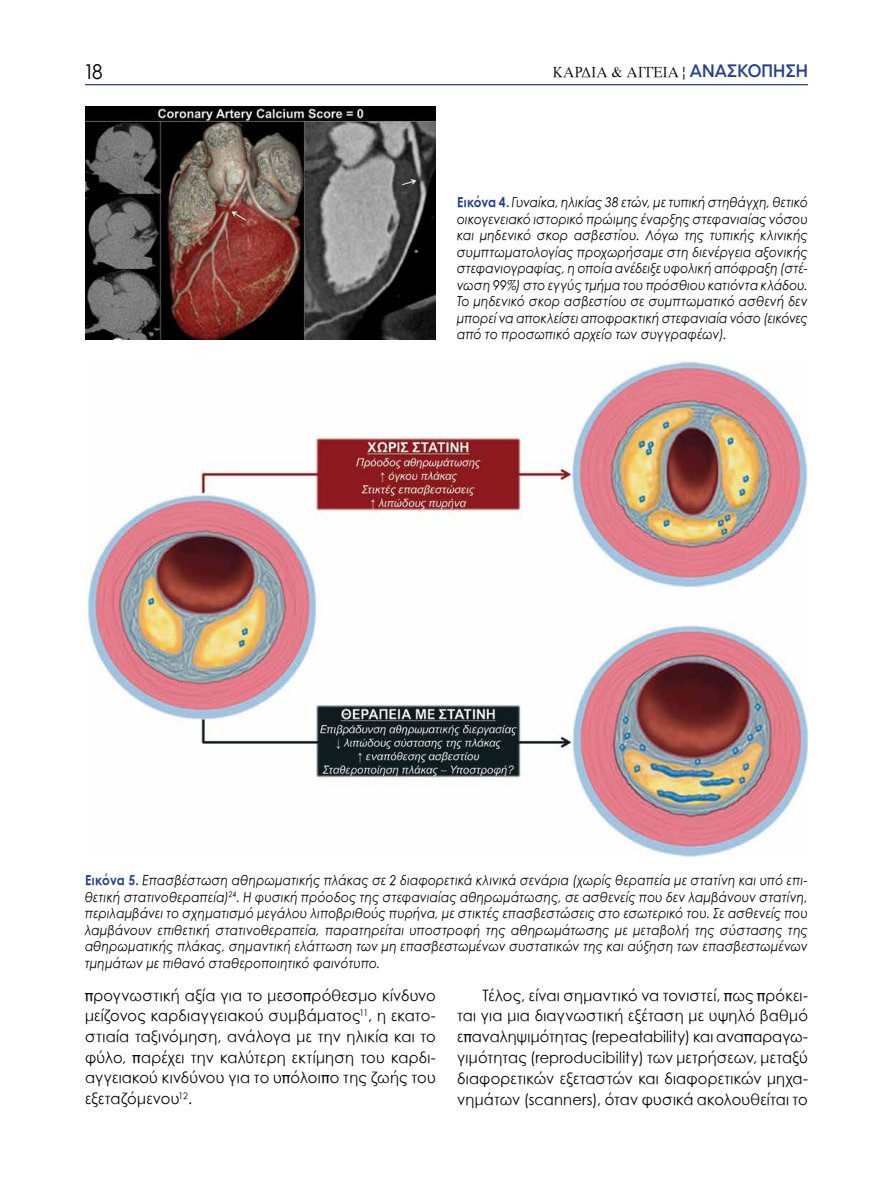
<style>
.page{position:relative;width:893px;height:1191px;background:#fff}
.page>*{position:absolute;margin:0;border:0;box-sizing:border-box;transform-origin:0 0}
.t1{font:21px "Abrade";color:#000;scale:.95 1}
.t2{font:15.45px/20.7px "SK Century Gothic Pol Uni W";letter-spacing:.015em;color:#000;text-align:justify;scale:.95 1}
.t3{font:15px "Mg Old Times UC Pol Normal";color:#000;scale:.95 1}
.t4{font:13.5px/16.5px "SK Century Gothic Pol Uni W Italic";letter-spacing:.01em;color:#000;text-align:justify;scale:.9 1}
.s1{font-family:"Abrade";font-weight:600;font-size:18px;color:#25408f}
.s2{font-family:"SK Century Gothic Pol Uni W Bold";color:#25408f}
</style>
<div class="page">
<hr style="left:85px;top:84px;width:723px;height:1px;background:#25408f">
<img style="left:85px;top:361px;width:723px;height:495px">
<img style="left:85px;top:106px;width:351px;height:233px">
<h1 class="t1" style="left:85px;top:58px;width:21px">18</h1>
<p class="t3" style="left:553px;top:64px;width:270px">ΚΑΡΔΙΑ &amp; ΑΓΓΕΙΑ | <span class="s1">ΑΝΑΣΚΟΠΗΣΗ</span></p>
<p class="t4" style="left:457px;top:194px;width:391px"><span class="s2">Εικόνα 4.</span> Γυναίκα, ηλικίας 38 ετών, με τυπική στηθάγχη, θετικό οικογενειακό ιστορικό πρώιμης έναρξης στεφανιαίας νόσου και μηδενικό σκορ ασβεστίου. Λόγω της τυπικής κλινικής συμπτωματολογίας προχωρήσαμε στη διενέργεια αξονικής στεφανιογραφίας, η οποία ανέδειξε υφολική απόφραξη (στέ&shy;νωση 99%) στο εγγύς τμήμα του πρόσθιου κατιόντα κλάδου.<br>Το μηδενικό σκορ ασβεστίου σε συμπτωματικό ασθενή δεν μπορεί να αποκλείσει αποφρακτική στεφανιαία νόσο (εικόνες από το προσωπικό αρχείο των συγγραφέων).</p>
<p class="t4" style="left:85px;top:871px;width:805px"><span class="s2">Εικόνα 5.</span> Επασβέστωση αθηρωματικής πλάκας σε 2 διαφορετικά κλινικά σενάρια (χωρίς θεραπεία με στατίνη και υπό επι&shy;θετική στατινοθεραπεία)<sup>24</sup>. Η φυσική πρόοδος της στεφανιαίας αθηρωμάτωσης, σε ασθενείς που δεν λαμβάνουν στατίνη, περιλαμβάνει το σχηματισμό μεγάλου λιποβριθούς πυρήνα, με στικτές επασβεστώσεις στο εσωτερικό του. Σε ασθενείς που λαμβάνουν επιθετική στατινοθεραπεία, παρατηρείται υποστροφή της αθηρωμάτωσης με μεταβολή της σύστασης της αθηρωματικής πλάκας, σημαντική ελάττωση των μη επασβεστωμένων συστατικών της και αύξηση των επασβεστωμένων τμημάτων με πιθανό σταθεροποιητικό φαινότυπο.</p>
<p class="t2" style="left:85px;top:985px;width:371px">προγνωστική αξία για το μεσοπρόθεσμο κίνδυνο μείζονος καρδιαγγειακού συμβάματος<sup>11</sup>, η εκατο&shy;στιαία ταξινόμηση, ανάλογα με την ηλικία και το φύλο, παρέχει την καλύτερη εκτίμηση του καρδι&shy;αγγειακού κινδύνου για το υπόλοιπο της ζωής του εξεταζόμενου<sup>12</sup>.</p>
<p class="t2" style="left:457px;top:985px;width:371px;text-indent:26px">Τέλος, είναι σημαντικό να τονιστεί, πως πρόκει&shy;ται για μια διαγνωστική εξέταση με υψηλό βαθμό επαναληψιμότητας (repeatability) και αναπαραγω&shy;γιμότητας (reproducibility) των μετρήσεων, μεταξύ διαφορετικών εξεταστών και διαφορετικών μηχα&shy;νημάτων (scanners), όταν φυσικά ακολουθείται το</p>
</div>
